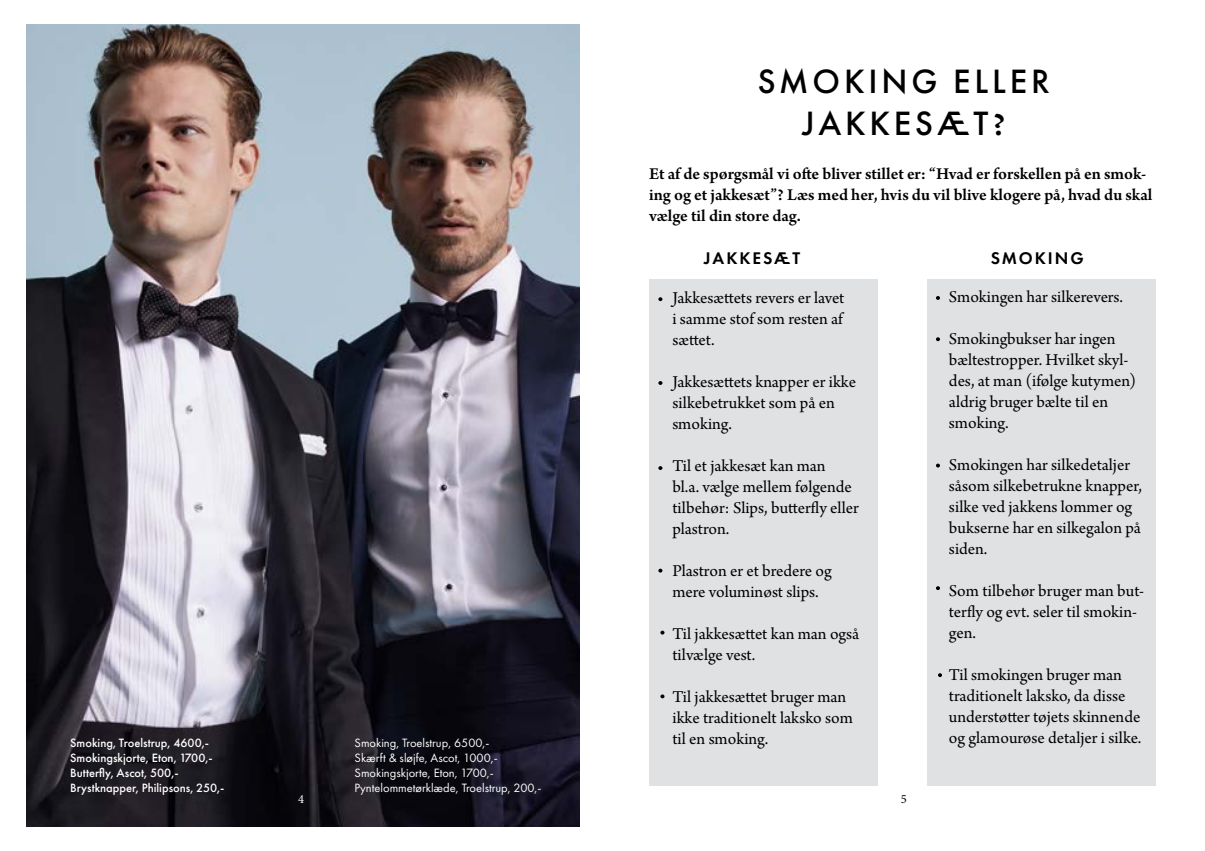
<style>
.page{position:relative;width:1205px;height:851px;background:#fff}
.page>*{position:absolute;margin:0;border:0;box-sizing:border-box;transform-origin:0 0}
.t1{font:500 35px/42px "Futura PT";letter-spacing:.11em;color:#000;text-align:center}
.t2{font:17.5px/21px "Arno Pro";letter-spacing:-.005em;color:#000}
.t3{font:600 17.5px/21px "Arno Pro";letter-spacing:-.005em;color:#000}
.t4{font:600 17.5px "Futura PT";letter-spacing:.11em;color:#000}
.t5{font:12.5px/15px "Futura PT";color:#fff}
.t6{font:500 12.5px/15px "Futura PT";color:#fff}
.t7{font:12.5px "Minion Pro";color:#fff}
.t8{font:12.5px "Minion Pro";color:#000}
.s1{font-family:"Arno Pro";font-weight:600}
</style>
<div class="page">
<div style="left:927px;top:279px;width:228px;height:506px;background:#e0e1e2"></div>
<div style="left:649px;top:279px;width:228px;height:506px;background:#e0e1e2"></div>
<img style="left:27px;top:25px;width:552px;height:801px">
<svg style="left:658px;top:297px;width:4px;height:4px"></svg>
<svg style="left:658px;top:381px;width:4px;height:4px"></svg>
<svg style="left:658px;top:466px;width:4px;height:4px"></svg>
<svg style="left:658px;top:568px;width:4px;height:4px"></svg>
<svg style="left:660px;top:630px;width:4px;height:4px"></svg>
<svg style="left:660px;top:694px;width:4px;height:4px"></svg>
<svg style="left:936px;top:296px;width:4px;height:4px"></svg>
<svg style="left:936px;top:337px;width:4px;height:4px"></svg>
<svg style="left:936px;top:463px;width:4px;height:4px"></svg>
<svg style="left:936px;top:586px;width:4px;height:4px"></svg>
<svg style="left:938px;top:673px;width:4px;height:4px"></svg>
<p class="t6" style="left:70px;top:734px;width:156px">Smoking, Troelstrup, 4600,-<br>Smokingskjorte, Eton, 1700,-<br>Butterfly, Ascot, 500,-<br>Brystknapper, Philipsons, 250,-</p>
<h1 class="t1" style="left:758px;top:61px;width:294px">SMOKING ELLER<br>JAKKESÆT<span class="s1">?</span></h1>
<p class="t3" style="left:649px;top:164px;width:505px">Et af de spørgsmål vi ofte bliver stillet er: “Hvad er forskellen på en smok&shy;ing og et jakkesæt”? Læs med her, hvis du vil blive klogere på, hvad du skal vælge til din store dag.</p>
<p class="t4" style="left:704px;top:247px;width:98px">JAKKESÆT</p>
<p class="t4" style="left:990px;top:247px;width:94px">SMOKING</p>
<p class="t2" style="left:949px;top:287px;width:176px">Smokingen har silkerevers.</p>
<p class="t2" style="left:949px;top:329px;width:189px">Smokingbukser har ingen bæltestropper. Hvilket skyl&shy;des, at man (ifølge kutymen) aldrig bruger bælte til en smoking.</p>
<p class="t2" style="left:949px;top:455px;width:195px">Smokingen har silkedetaljer såsom silkebetrukne knapper, silke ved jakkens lommer og bukserne har en silkegalon på siden.</p>
<p class="t2" style="left:949px;top:581px;width:197px">Som tilbehør bruger man but&shy;terfly og evt. seler til smokin&shy;gen.</p>
<p class="t2" style="left:949px;top:665px;width:194px">Til smokingen bruger man traditionelt laksko, da disse understøtter tøjets skinnende og glamourøse detaljer i silke.</p>
<p class="t2" style="left:672px;top:288px;width:174px;text-align:justify">Jakkesættets revers er lavet i samme stof som resten af sættet.</p>
<p class="t2" style="left:672px;top:372px;width:185px">Jakkesættets knapper er ikke silkebetrukket som på en smoking.</p>
<p class="t2" style="left:672px;top:456px;width:188px">Til et jakkesæt kan man<br>bl.a. vælge mellem følgende tilbehør: Slips, butterfly eller plastron.</p>
<p class="t2" style="left:672px;top:561px;width:161px">Plastron er et bredere og mere voluminøst slips.</p>
<p class="t2" style="left:672px;top:624px;width:188px">Til jakkesættet kan man også tilvælge vest.</p>
<p class="t2" style="left:672px;top:687px;width:182px">Til jakkesættet bruger man ikke traditionelt laksko som til en smoking.</p>
<p class="t5" style="left:354px;top:734px;width:188px">Smoking, Troelstrup, 6500,-<br>Skærft &amp; sløjfe, Ascot, 1000,- Smokingskjorte, Eton, 1700,- Pyntelommetørklæde, Troelstrup, 200,-</p>
<p class="t7" style="left:298px;top:790px;width:8px">4</p>
<p class="t8" style="left:901px;top:790px;width:7px">5</p>
</div>
